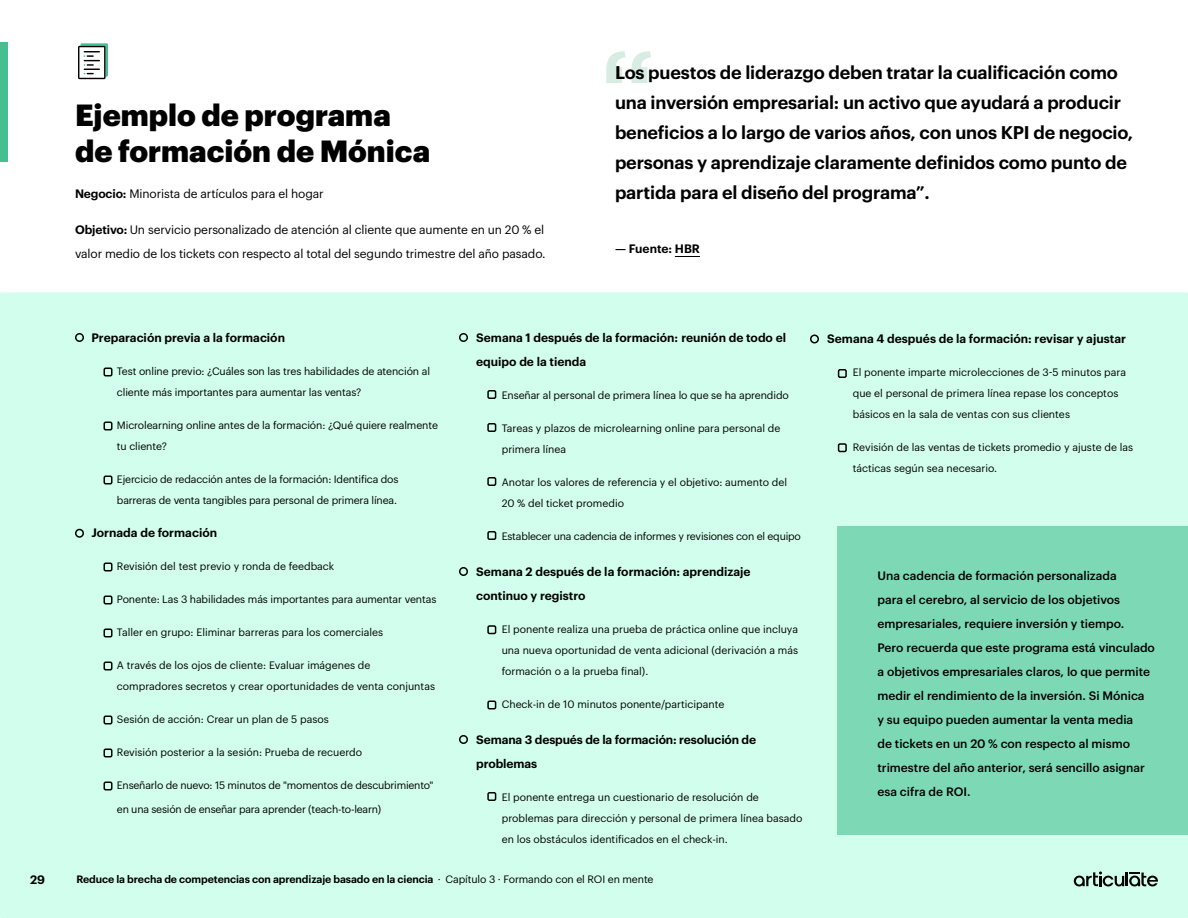
<style>
.page{position:relative;width:1188px;height:918px;background:#fff}
.page>*{position:absolute;margin:0;border:0;box-sizing:border-box;transform-origin:0 0}
.t1{font:700 97.5px "Gotham S Sm";color:#d7ede4}
.t2{font:900 30px/36px "Graphik";color:#000}
.t3{font:600 18px/30px "Graphik";letter-spacing:-.01em;color:#000}
.t4{font:500 12px/24px "Graphik";color:#000}
.t5{font:600 12px/24px "Graphik";color:#000}
.t6{font:12px/24px "Graphik";letter-spacing:-.01em;color:#000}
.t7{font:10.5px/21px "Graphik";color:#000}
.t8{font:10.5px "Graphik";letter-spacing:-.02em;color:#000}
.t9{font:600 10.5px "Graphik";letter-spacing:-.01em;color:#000}
.s1{font-weight:600}
.s2{font-weight:400}
</style>
<div class="page">
<div style="left:0;top:292px;width:1188px;height:626px;background:#d2feed;border-radius:2px"></div>
<div style="left:837px;top:526px;width:351px;height:310px;background:#7cd8b5"></div>
<svg style="left:1074px;top:872px;width:84px;height:14px"></svg>
<div style="left:0;top:42px;width:8px;height:120px;background:#44bf90"></div>
<div style="left:104px;top:368px;width:8px;height:8px;border:2px solid #000;border-radius:2px"></div>
<div style="left:810px;top:334px;width:9px;height:10px;border:2px solid #000;border-radius:50%"></div>
<div style="left:838px;top:369px;width:9px;height:9px;border:2px solid #000;border-radius:2px"></div>
<div style="left:838px;top:443px;width:9px;height:9px;border:2px solid #000;border-radius:2px"></div>
<div style="left:104px;top:422px;width:8px;height:8px;border:2px solid #000;border-radius:2px"></div>
<div style="left:104px;top:476px;width:8px;height:8px;border:2px solid #000;border-radius:2px"></div>
<div style="left:103px;top:562px;width:9px;height:10px;border:2px solid #000;border-radius:2px"></div>
<div style="left:103px;top:595px;width:9px;height:9px;border:2px solid #000;border-radius:2px"></div>
<div style="left:103px;top:628px;width:9px;height:9px;border:2px solid #000;border-radius:2px"></div>
<div style="left:103px;top:661px;width:9px;height:9px;border:2px solid #000;border-radius:2px"></div>
<div style="left:103px;top:715px;width:9px;height:9px;border:2px solid #000;border-radius:2px"></div>
<div style="left:103px;top:781px;width:9px;height:9px;border:2px solid #000;border-radius:2px"></div>
<div style="left:103px;top:748px;width:9px;height:9px;border:2px solid #000;border-radius:2px"></div>
<div style="left:75px;top:529px;width:9px;height:9px;border:2px solid #000;border-radius:50%"></div>
<div style="left:75px;top:333px;width:9px;height:9px;border:2px solid #000;border-radius:50%"></div>
<div style="left:459px;top:567px;width:9px;height:9px;border:2px solid #000;border-radius:50%"></div>
<div style="left:459px;top:735px;width:9px;height:9px;border:2px solid #000;border-radius:50%"></div>
<div style="left:459px;top:333px;width:9px;height:9px;border:2px solid #000;border-radius:50%"></div>
<div style="left:487px;top:390px;width:9px;height:9px;border:2px solid #000;border-radius:2px"></div>
<div style="left:487px;top:423px;width:9px;height:9px;border:2px solid #000;border-radius:2px"></div>
<div style="left:487px;top:625px;width:9px;height:9px;border:2px solid #000;border-radius:2px"></div>
<div style="left:487px;top:700px;width:9px;height:10px;border:2px solid #000;border-radius:2px"></div>
<div style="left:487px;top:792px;width:9px;height:9px;border:2px solid #000;border-radius:2px"></div>
<div style="left:487px;top:477px;width:9px;height:9px;border:2px solid #000;border-radius:2px"></div>
<div style="left:487px;top:531px;width:9px;height:9px;border:2px solid #000;border-radius:2px"></div>
<svg style="left:675px;top:256px;width:25px;height:1px"></svg>
<svg style="left:80px;top:43px;width:28px;height:34px"></svg>
<svg style="left:78px;top:46px;width:28px;height:33px"></svg>
<h2 class="t2" style="left:75px;top:94px;width:357px">Ejemplo de programa de formación de Mónica</h2>
<p class="t6" style="left:75px;top:180px;width:250px"><span class="s1">Negocio:</span> Minorista de artículos para el hogar</p>
<p class="t6" style="left:75px;top:216px;width:472px"><span class="s1">Objetivo:</span> Un servicio personalizado de atención al cliente que aumente en un 20 % el valor medio de los tickets con respecto al total del segundo trimestre del año pasado.</p>
<h1 class="t1" style="left:600px;top:20px;width:56px">“</h1>
<p class="t3" style="left:615px;top:56px;width:520px">Los puestos de liderazgo deben tratar la cualificación como una inversión empresarial: un activo que ayudará a producir beneficios a lo largo de varios años, con unos KPI de negocio, personas y aprendizaje claramente definidos como punto de partida para el diseño del programa”.</p>
<p class="t5" style="left:615px;top:235px;width:87px">— Fuente: HBR</p>
<p class="t5" style="left:91px;top:325px;width:195px">Preparación previa a la formación</p>
<p class="t7" style="left:117px;top:360px;width:315px">Test online previo: ¿Cuáles son las tres habilidades de atención al cliente más importantes para aumentar las ventas?</p>
<p class="t7" style="left:117px;top:414px;width:323px">Microlearning online antes de la formación: ¿Qué quiere realmente tu cliente?</p>
<p class="t7" style="left:117px;top:468px;width:283px">Ejercicio de redacción antes de la formación: Identifica dos barreras de venta tangibles para personal de primera línea.</p>
<p class="t5" style="left:91px;top:520px;width:127px">Jornada de formación</p>
<p class="t7" style="left:117px;top:555px;width:219px">Revisión del test previo y ronda de feedback</p>
<p class="t7" style="left:117px;top:588px;width:321px">Ponente: Las 3 habilidades más importantes para aumentar ventas</p>
<p class="t7" style="left:117px;top:621px;width:268px">Taller en grupo: Eliminar barreras para los comerciales</p>
<p class="t7" style="left:117px;top:654px;width:320px">A través de los ojos de cliente: Evaluar imágenes de compradores secretos y crear oportunidades de venta conjuntas</p>
<p class="t7" style="left:117px;top:708px;width:213px">Sesión de acción: Crear un plan de 5 pasos</p>
<p class="t7" style="left:117px;top:741px;width:247px">Revisión posterior a la sesión: Prueba de recuerdo</p>
<p class="t8" style="left:117px;top:778px;width:318px">Enseñarlo de nuevo: 15 minutos de "momentos de descubrimiento"</p>
<p class="t8" style="left:117px;top:802px;width:266px">en una sesión de enseñar para aprender (teach-to-learn)</p>
<p class="t5" style="left:476px;top:325px;width:311px">Semana 1 después de la formación: reunión de todo el equipo de la tienda</p>
<p class="t7" style="left:502px;top:384px;width:289px">Enseñar al personal de primera línea lo que se ha aprendido</p>
<p class="t7" style="left:502px;top:417px;width:280px">Tareas y plazos de microlearning online para personal de primera línea</p>
<p class="t7" style="left:502px;top:471px;width:287px">Anotar los valores de referencia y el objetivo: aumento del<br>20 % del ticket promedio</p>
<p class="t8" style="left:502px;top:528px;width:301px">Establecer una cadencia de informes y revisiones con el equipo</p>
<p class="t5" style="left:476px;top:559px;width:276px">Semana 2 después de la formación: aprendizaje continuo y registro</p>
<p class="t7" style="left:502px;top:618px;width:298px;text-align:justify">El ponente realiza una prueba de práctica online que incluya una nueva oportunidad de venta adicional (derivación a más formación o a la prueba final).</p>
<p class="t7" style="left:502px;top:693px;width:224px">Check-in de 10 minutos ponente/participante</p>
<p class="t5" style="left:476px;top:727px;width:281px">Semana 3 después de la formación: resolución de problemas</p>
<p class="t7" style="left:502px;top:786px;width:302px">El ponente entrega un cuestionario de resolución de problemas para dirección y personal de primera línea basado en los obstáculos identificados en el check-in.</p>
<p class="t5" style="left:30px;top:867px;width:16px">29</p>
<p class="t9" style="left:76px;top:871px;width:579px">Reduce la brecha de competencias con aprendizaje basado en la ciencia <span class="s2">· Capítulo 3 · Formando con el ROI en mente</span></p>
<p class="t5" style="left:827px;top:325px;width:300px">Semana 4 después de la formación: revisar y ajustar</p>
<p class="t7" style="left:853px;top:361px;width:275px">El ponente imparte microlecciones de 3-5 minutos para que el personal de primera línea repase los conceptos básicos en la sala de ventas con sus clientes</p>
<p class="t7" style="left:853px;top:436px;width:282px">Revisión de las ventas de tickets promedio y ajuste de las tácticas según sea necesario.</p>
<p class="t4" style="left:878px;top:562px;width:279px">Una cadencia de formación personalizada<br>para el cerebro, al servicio de los objetivos empresariales, requiere inversión y tiempo.<br>Pero recuerda que este programa está vinculado a objetivos empresariales claros, lo que permite medir el rendimiento de la inversión. Si Mónica<br>y su equipo pueden aumentar la venta media<br>de tickets en un 20 % con respecto al mismo trimestre del año anterior, será sencillo asignar esa cifra de ROI.</p>
</div>
